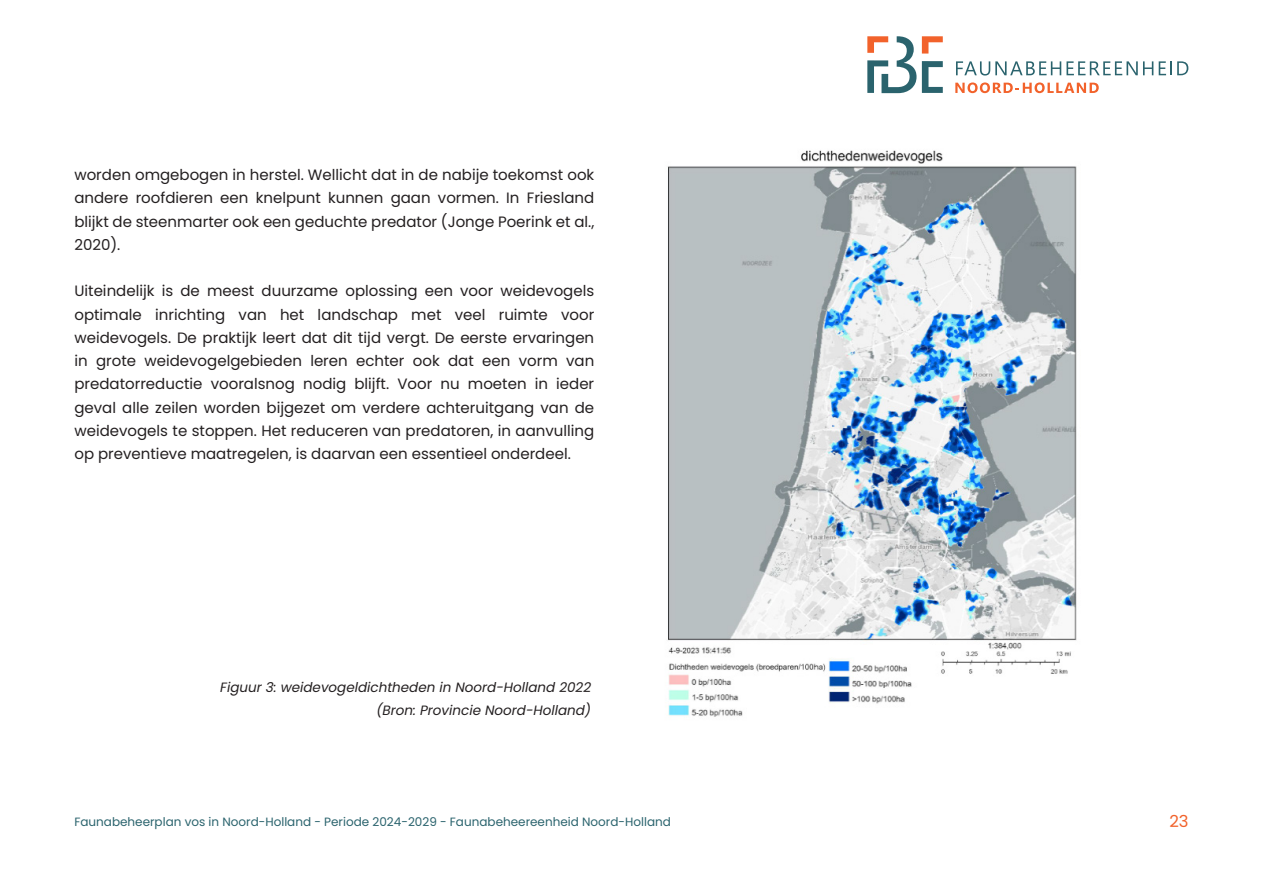
<style>
.page{position:relative;width:1263px;height:893px;background:#fff}
.page>*{position:absolute;margin:0;border:0;box-sizing:border-box;transform-origin:0 0}
.t1{font:16.5px "Poppins";color:#f2622b}
.t2{font:15px/23.2px "Poppins";color:#231f20;text-align:justify}
.t3{font:italic 13.5px "Poppins";color:#231f20}
.t4{font:12px "Poppins";color:#2a636d}
</style>
<div class="page">
<svg style="left:867px;top:36px;width:49px;height:57px"></svg>
<svg style="left:922px;top:61px;width:21px;height:32px"></svg>
<svg style="left:922px;top:36px;width:21px;height:18px"></svg>
<svg style="left:956px;top:61px;width:197px;height:15px"></svg>
<svg style="left:1159px;top:61px;width:29px;height:14px"></svg>
<svg style="left:955px;top:82px;width:144px;height:11px"></svg>
<img style="left:668px;top:150px;width:409px;height:567px">
<p class="t2" style="left:74px;top:163px;width:521px">worden omgebogen in herstel. Wellicht dat in de nabije toekomst ook andere roofdieren een knelpunt kunnen gaan vormen. In Friesland blijkt de steenmarter ook een geduchte predator (Jonge Poerink et al., 2020).</p>
<p class="t2" style="left:74px;top:279px;width:521px">Uiteindelijk is de meest duurzame oplossing een voor weidevogels optimale inrichting van het landschap met veel ruimte voor weidevogels. De praktijk leert dat dit tijd vergt. De eerste ervaringen in grote weidevogelgebieden leren echter ook dat een vorm van predatorreductie vooralsnog nodig blijft. Voor nu moeten in ieder geval alle zeilen worden bijgezet om verdere achteruitgang van de weidevogels te stoppen. Het reduceren van predatoren, in aanvulling op preventieve maatregelen, is daarvan een essentieel onderdeel.</p>
<p class="t3" style="left:220px;top:679px;width:372px">Figuur 3: weidevogeldichtheden in Noord-Holland 2022</p>
<p class="t3" style="left:376px;top:702px;width:216px">(Bron: Provincie Noord-Holland)</p>
<p class="t4" style="left:74px;top:815px;width:598px">Faunabeheerplan vos in Noord-Holland - Periode 2024-2029 - Faunabeheereenheid Noord-Holland</p>
<p class="t1" style="left:1169px;top:812px;width:21px">23</p>
</div>
